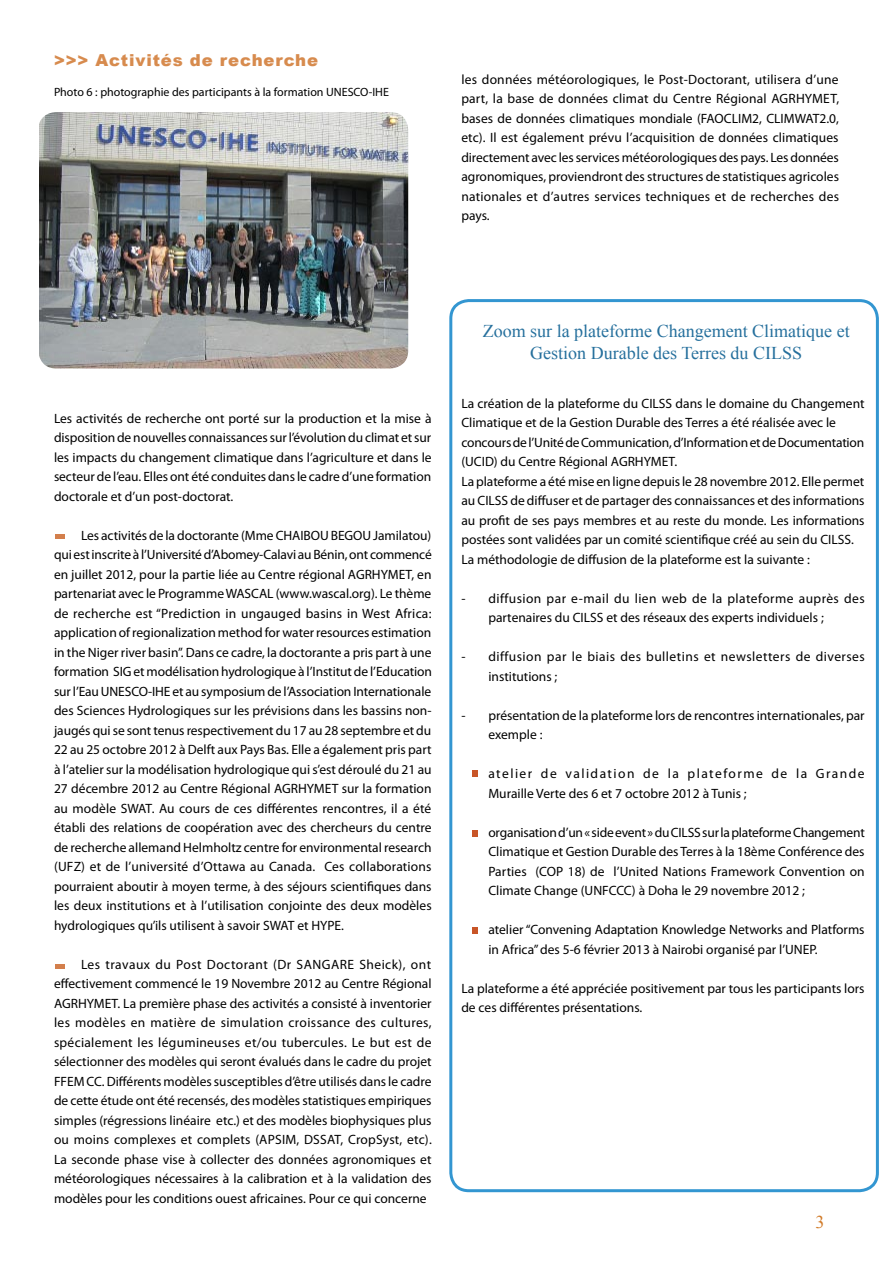
<style>
.page{position:relative;width:893px;height:1263px;background:#fff}
.page>*{position:absolute;margin:0;border:0;box-sizing:border-box;transform-origin:0 0}
.t1{font:18px/21.6px "Times New Roman";color:#26709d;text-align:center}
.t2{font:18px "Times New Roman";color:#d17a27}
.Body10{font:900 16.5px "Arial";letter-spacing:.05em;color:#d78b4e}
.Body10-2{font:13.5px/19.5px "Adobe Garamond";color:#000;text-align:justify}
.Body10-3{font:13.5px/19.5px "Adobe Garamond";letter-spacing:.105em;color:#000}
.Body10-4{font:13.5px/19.5px "Adobe Garamond";letter-spacing:.035em;color:#000}
.Body10-5{font:12px "Adobe Garamond";color:#000}
</style>
<div class="page">
<img style="left:39px;top:112px;width:369px;height:256px">
<div style="left:55px;top:534px;width:9px;height:5px;background:#d37f4c"></div>
<div style="left:55px;top:964px;width:9px;height:5px;background:#d37f4c"></div>
<svg style="left:449px;top:299px;width:430px;height:892px"></svg>
<svg style="left:479px;top:310px;width:375px;height:64px"></svg>
<svg style="left:472px;top:771px;width:5px;height:6px"></svg>
<svg style="left:472px;top:831px;width:5px;height:6px"></svg>
<svg style="left:472px;top:928px;width:5px;height:6px"></svg>
<p class="Body10" style="left:54px;top:48px;width:266px">&gt;&gt;&gt; Activités de recherche</p>
<p class="Body10-5" style="left:54px;top:85px;width:337px">Photo 6 : photographie des participants à la formation UNESCO-IHE</p>
<p class="Body10-2" style="left:461px;top:69px;width:379px">les données météorologiques, le Post-Doctorant, utilisera d’une part, la base de données climat du Centre Régional AGRHYMET, bases de données climatiques mondiale (FAOCLIM2, CLIMWAT2.0, etc). Il est également prévu l’acquisition de données climatiques directement avec les services météorologiques des pays. Les données agronomiques, proviendront des structures de statistiques agricoles nationales et d’autres services techniques et de recherches des pays.</p>
<p class="Body10-2" style="left:54px;top:408px;width:379px">Les activités de recherche ont porté sur la production et la mise à disposition de nouvelles connaissances sur l’évolution du climat et sur les impacts du changement climatique dans l’agriculture et dans le secteur de l’eau. Elles ont été conduites dans le cadre d’une formation doctorale et d’un post-doctorat.</p>
<p class="Body10-2" style="left:54px;top:525px;width:379px;text-indent:27px">Les activités de la doctorante (Mme CHAIBOU BEGOU Jamilatou) qui est inscrite à l’Université d’Abomey-Calavi au Bénin, ont commencé en juillet 2012, pour la partie liée au Centre régional AGRHYMET, en partenariat avec le Programme WASCAL (www.wascal.org). Le thème de recherche est “Prediction in ungauged basins in West Africa: application of regionalization method for water resources estimation in the Niger river basin”. Dans ce cadre, la doctorante a pris part à une formation SIG et modélisation hydrologique à l’Institut de l’Education sur l’Eau UNESCO-IHE et au symposium de l’Association Internationale des Sciences Hydrologiques sur les prévisions dans les bassins non&shy;jaugés qui se sont tenus respectivement du 17 au 28 septembre et du 22 au 25 octobre 2012 à Delft aux Pays Bas. Elle a également pris part à l’atelier sur la modélisation hydrologique qui s’est déroulé du 21 au 27 décembre 2012 au Centre Régional AGRHYMET sur la formation au modèle SWAT. Au cours de ces différentes rencontres, il a été établi des relations de coopération avec des chercheurs du centre de recherche allemand Helmholtz centre for environmental research (UFZ) et de l’université d’Ottawa au Canada. Ces collaborations pourraient aboutir à moyen terme, à des séjours scientifiques dans les deux institutions et à l’utilisation conjointe des deux modèles hydrologiques qu’ils utilisent à savoir SWAT et HYPE.</p>
<p class="Body10-2" style="left:54px;top:954px;width:379px;text-indent:27px">Les travaux du Post Doctorant (Dr SANGARE Sheick), ont effectivement commencé le 19 Novembre 2012 au Centre Régional AGRHYMET. La première phase des activités a consisté à inventorier les modèles en matière de simulation croissance des cultures, spécialement les légumineuses et/ou tubercules. Le but est de sélectionner des modèles qui seront évalués dans le cadre du projet FFEM CC. Différents modèles susceptibles d’être utilisés dans le cadre de cette étude ont été recensés, des modèles statistiques empiriques simples (régressions linéaire etc.) et des modèles biophysiques plus ou moins complexes et complets (APSIM, DSSAT, CropSyst, etc).<br>La seconde phase vise à collecter des données agronomiques et météorologiques nécessaires à la calibration et à la validation des modèles pour les conditions ouest africaines. Pour ce qui concerne</p>
<p class="t1" style="left:483px;top:320px;width:368px">Zoom sur la plateforme Changement Climatique et<br>Gestion Durable des Terres du CILSS</p>
<p class="Body10-2" style="left:461px;top:393px;width:405px">La création de la plateforme du CILSS dans le domaine du Changement<br>Climatique et de la Gestion Durable des Terres a été réalisée avec le</p>
<p class="Body10-2" style="left:461px;top:432px;width:404px">concours de l’Unité de Communication, d’Information et de Documentation (UCID) du Centre Régional AGRHYMET.</p>
<p class="Body10-2" style="left:461px;top:471px;width:405px">La plateforme a été mise en ligne depuis le 28 novembre 2012. Elle permet au CILSS de diffuser et de partager des connaissances et des informations au profit de ses pays membres et au reste du monde. Les informations postées sont validées par un comité scientifique créé au sein du CILSS.</p>
<p class="Body10-2" style="left:461px;top:549px;width:350px">La méthodologie de diffusion de la plateforme est la suivante :</p>
<p class="Body10-2" style="left:488px;top:588px;width:378px;text-indent:-27px">- diffusion par e-mail du lien web de la plateforme auprès des partenaires du CILSS et des réseaux des experts individuels ;</p>
<p class="Body10-4" style="left:488px;top:647px;width:378px;text-indent:-27px">- diffusion par le biais des bulletins et newsletters de diverses institutions ;</p>
<p class="Body10-2" style="left:488px;top:705px;width:378px;text-indent:-27px">- présentation de la plateforme lors de rencontres internationales, par exemple :</p>
<p class="Body10-3" style="left:488px;top:764px;width:378px">atelier de validation de la plateforme de la Grande<br>Muraille Verte des 6 et 7 octobre 2012 à Tunis ;</p>
<p class="Body10-2" style="left:488px;top:822px;width:378px">organisation d’un « side event » du CILSS sur la plateforme Changement Climatique et Gestion Durable des Terres à la 18ème Conférence des Parties (COP 18) de l’United Nations Framework Convention on Climate Change (UNFCCC) à Doha le 29 novembre 2012 ;</p>
<p class="Body10-2" style="left:488px;top:920px;width:378px">atelier “Convening Adaptation Knowledge Networks and Platforms in Africa” des 5-6 février 2013 à Nairobi organisé par l’UNEP.</p>
<p class="Body10-2" style="left:461px;top:978px;width:405px">La plateforme a été appréciée positivement par tous les participants lors de ces différentes présentations.</p>
<h1 class="t2" style="left:816px;top:1210px;width:10px">3</h1>
</div>
